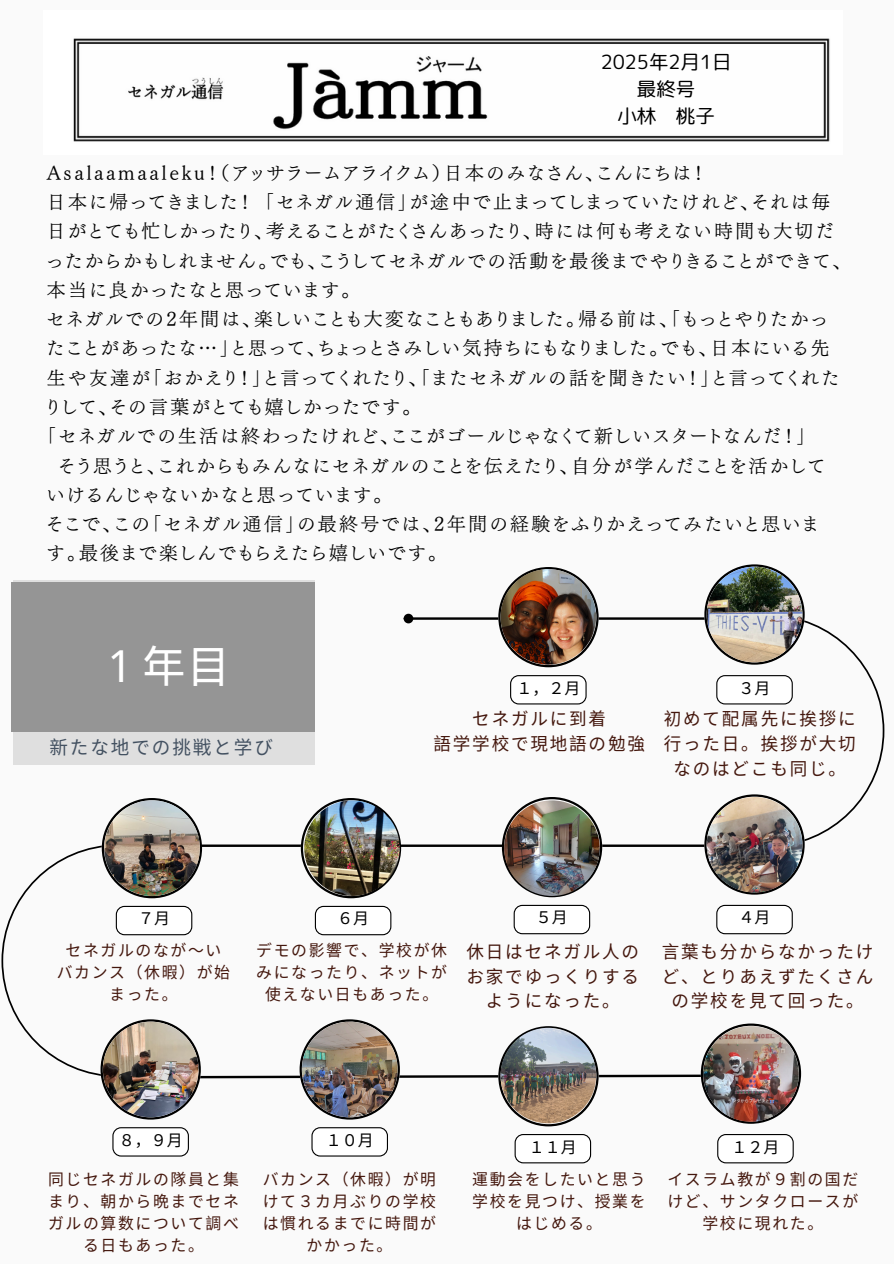
<style>
.page{position:relative;width:894px;height:1264px;background:#fff}
.page>*{position:absolute;margin:0;border:0;box-sizing:border-box;transform-origin:0 0}
.t1{font:44.4px "Wen Quan Yi Micro Hei";color:#fff}
.t2{font:19.5px/27px "rounded mplus 1 p regular";color:#000;text-align:center}
.t3{font:18.75px "TEST UD Mincho L";letter-spacing:.135em;color:#000}
.t4{font:18.6px "Noto Sans CJ Ksc";letter-spacing:.105em;color:#435161}
.t5{font:17.55px/24.6px "Noto Sans CJ Ksc";letter-spacing:.105em;color:#44170d;text-align:center}
.t6{font:16.05px "Noto Sans CJ Ksc";color:#000}
.t7{font:15.9px/21.9px "Noto Sans CJ Ksc";letter-spacing:.105em;color:#44170d;text-align:center}
</style>
<div class="page">
<div style="left:0;top:0;width:893px;height:1263px;background:#fafafa"></div>
<svg style="left:1px;top:564px;width:883px;height:599px"></svg>
<img style="left:500px;top:569px;width:96px;height:95px;border-radius:50%">
<img style="left:706px;top:566px;width:96px;height:96px;border-radius:50%">
<img style="left:706px;top:797px;width:96px;height:95px;border-radius:50%">
<img style="left:504px;top:800px;width:95px;height:96px;border-radius:50%">
<img style="left:304px;top:800px;width:95px;height:96px;border-radius:50%">
<img style="left:104px;top:800px;width:96px;height:96px;border-radius:50%">
<img style="left:103px;top:1021px;width:95px;height:96px;border-radius:50%">
<img style="left:302px;top:1021px;width:95px;height:96px;border-radius:50%">
<img style="left:500px;top:1027px;width:96px;height:96px;border-radius:50%">
<img style="left:703px;top:1026px;width:95px;height:95px;border-radius:50%">
<img style="left:73px;top:38px;width:757px;height:104px">
<h2 class="t2" style="left:600px;top:48px;width:133px">2025年2月1日最終号<br>小林 桃子</h2>
<p class="t3" style="left:47px;top:163px;width:658px">Asalaamaaleku！（アッサラームアライクム）日本のみなさん、こんにちは！</p>
<p class="t3" style="left:47px;top:193px;width:784px">日本に帰ってきました！ 「セネガル通信」が途中で止まってしまっていたけれど、それは毎</p>
<p class="t3" style="left:47px;top:222px;width:788px">日がとても忙しかったり、考えることがたくさんあったり、時には何も考えない時間も大切だ</p>
<p class="t3" style="left:47px;top:251px;width:796px">ったからかもしれません。でも、こうしてセネガルでの活動を最後までやりきることができて、</p>
<p class="t3" style="left:47px;top:280px;width:305px">本当に良かったなと思っています。</p>
<p class="t3" style="left:47px;top:310px;width:781px">セネガルでの2年間は、楽しいことも大変なこともありました。帰る前は、「もっとやりたかっ</p>
<p class="t3" style="left:47px;top:339px;width:783px">たことがあったな…」と思って、ちょっとさみしい気持ちにもなりました。でも、日本にいる先</p>
<p class="t3" style="left:47px;top:368px;width:793px">生や友達が「おかえり！」と言ってくれたり、「またセネガルの話を聞きたい！」と言ってくれた</p>
<p class="t3" style="left:47px;top:397px;width:366px">りして、その言葉がとても嬉しかったです。</p>
<p class="t3" style="left:47px;top:427px;width:760px">「セネガルでの生活は終わったけれど、ここがゴールじゃなくて新しいスタートなんだ！」</p>
<p class="t3" style="left:59px;top:456px;width:767px">そう思うと、これからもみんなにセネガルのことを伝えたり、自分が学んだことを活かして</p>
<p class="t3" style="left:47px;top:485px;width:337px">いけるんじゃないかなと思っています。</p>
<p class="t3" style="left:47px;top:514px;width:772px">そこで、この「セネガル通信」の最終号では、2年間の経験をふりかえってみたいと思いま</p>
<p class="t3" style="left:47px;top:544px;width:392px">す。最後まで楽しんでもらえたら嬉しいです。</p>
<p class="t1" style="left:97px;top:640px;width:135px">１年目</p>
<h2 class="t4" style="left:49px;top:732px;width:225px">新たな地での挑戦と学び</h2>
<h3 class="t6" style="left:138px;top:905px;width:30px">７月</h3>
<p class="t6" style="left:516px;top:675px;width:62px">１，２月</p>
<p class="t6" style="left:738px;top:675px;width:30px">３月</p>
<p class="t5" style="left:433px;top:705px;width:213px">セネガルに到着<br>語学学校で現地語の勉強</p>
<p class="t5" style="left:663px;top:705px;width:193px">初めて配属先に挨拶に行った日。挨拶が大切なのはどこも同じ。</p>
<h4 class="t6" style="left:337px;top:905px;width:30px">６月</h4>
<h5 class="t6" style="left:535px;top:904px;width:30px">５月</h5>
<p class="t6" style="left:738px;top:904px;width:30px">４月</p>
<p class="t7" style="left:66px;top:938px;width:157px">セネガルのなが～い</p>
<p class="t7" style="left:57px;top:960px;width:175px">バカンス（休暇）が始まった。</p>
<h2 class="t7" style="left:256px;top:938px;width:192px">デモの影響で、学校が休みになったり、ネットが使えない日もあった。</h2>
<p class="t5" style="left:466px;top:938px;width:174px">休日はセネガル人のお家でゆっくりするようになった。</p>
<p class="t5" style="left:661px;top:938px;width:213px">言葉も分からなかったけど、とりあえずたくさんの学校を見て回った。</p>
<p class="t6" style="left:119px;top:1127px;width:62px">８，９月</p>
<p class="t6" style="left:325px;top:1127px;width:46px">１０月</p>
<p class="t6" style="left:528px;top:1133px;width:46px">１１月</p>
<p class="t6" style="left:731px;top:1133px;width:46px">１２月</p>
<p class="t7" style="left:48px;top:1167px;width:192px">同じセネガルの隊員と集まり、朝から晩までセネガルの算数について調べる日もあった。</p>
<p class="t7" style="left:263px;top:1167px;width:175px">バカンス（休暇）が明けて３カ月ぶりの学校は慣れるまでに時間がかかった。</p>
<p class="t7" style="left:472px;top:1167px;width:175px">運動会をしたいと思う学校を見つけ、授業をはじめる。</p>
<p class="t7" style="left:667px;top:1167px;width:192px">イスラム教が９割の国だけど、サンタクロースが学校に現れた。</p>
</div>
